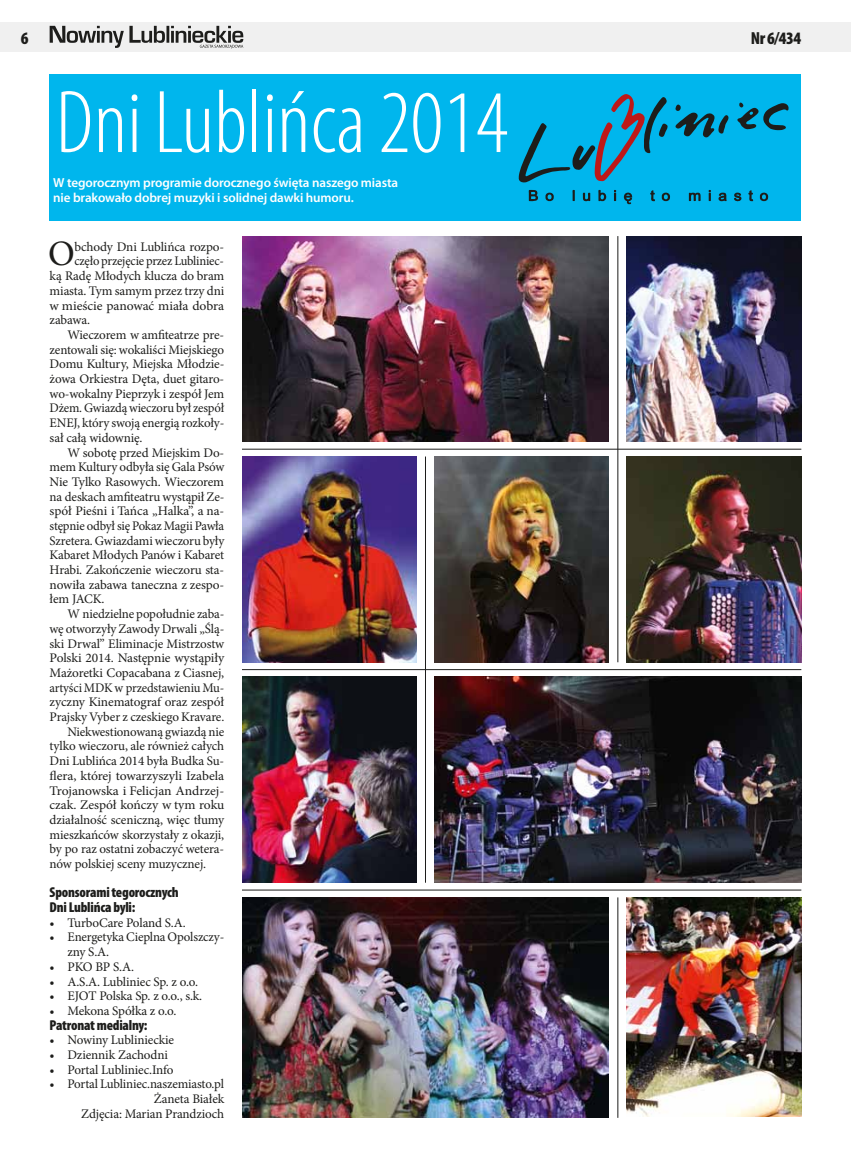
<style>
.page{position:relative;width:851px;height:1152px;background:#fff}
.page>*{position:absolute;margin:0;border:0;box-sizing:border-box;transform-origin:0 0}
.t1{font:300 condensed 90px "Myriad Pro";color:#fff}
.t2{font:35.75px "Minion Pro";color:#1d1d1b}
.t3{font:900 condensed 17.5px "Myriad Pro";color:#1d1d1b}
.t4{font:900 condensed 14.38px/14.8px "Myriad Pro";letter-spacing:-.015em;color:#1d1d1b}
.t5{font:13.12px/14.8px "Minion Pro";letter-spacing:-.01em;color:#1d1d1b}
.t6{font:600 13.12px/14.6px "Myriad Pro";letter-spacing:-.01em;color:#fff}
.t7{font:13.12px "Minion Pro";letter-spacing:-.01em;color:#1d1d1b;scale:1.04 1}
.t8{font:13.12px "Minion Pro";letter-spacing:-.01em;color:#1d1d1b;scale:.96 1}
</style>
<div class="page">
<div style="left:0;top:22px;width:850px;height:30px;background:#f0f0f0"></div>
<svg style="left:50px;top:26px;width:193px;height:23px"></svg>
<div style="left:50px;top:74px;width:751px;height:147px;background:#00b6ed"></div>
<svg style="left:759px;top:192px;width:9px;height:10px"></svg>
<svg style="left:748px;top:190px;width:5px;height:11px"></svg>
<svg style="left:737px;top:102px;width:51px;height:28px"></svg>
<svg style="left:734px;top:192px;width:7px;height:10px"></svg>
<svg style="left:718px;top:193px;width:9px;height:8px"></svg>
<svg style="left:708px;top:190px;width:3px;height:11px"></svg>
<svg style="left:688px;top:192px;width:12px;height:9px"></svg>
<svg style="left:675px;top:104px;width:53px;height:34px"></svg>
<svg style="left:661px;top:192px;width:9px;height:10px"></svg>
<svg style="left:650px;top:190px;width:5px;height:11px"></svg>
<svg style="left:623px;top:192px;width:9px;height:13px"></svg>
<svg style="left:614px;top:190px;width:2px;height:11px"></svg>
<svg style="left:598px;top:190px;width:8px;height:12px"></svg>
<svg style="left:582px;top:192px;width:8px;height:9px"></svg>
<svg style="left:572px;top:190px;width:2px;height:11px"></svg>
<svg style="left:518px;top:94px;width:149px;height:88px"></svg>
<svg style="left:545px;top:192px;width:8px;height:10px"></svg>
<svg style="left:528px;top:189px;width:10px;height:12px"></svg>
<img style="left:626px;top:897px;width:175px;height:219px">
<img style="left:242px;top:897px;width:367px;height:220px">
<img style="left:434px;top:677px;width:367px;height:205px">
<img style="left:242px;top:456px;width:174px;height:206px">
<img style="left:434px;top:456px;width:175px;height:206px">
<img style="left:242px;top:677px;width:174px;height:205px">
<img style="left:626px;top:236px;width:175px;height:206px">
<img style="left:242px;top:236px;width:367px;height:206px">
<img style="left:626px;top:456px;width:175px;height:206px">
<hr style="left:242px;top:449px;width:559px;height:1px;background:#1d1d1b">
<hr style="left:242px;top:669px;width:559px;height:1px;background:#1d1d1b">
<hr style="left:242px;top:889px;width:559px;height:1px;background:#1d1d1b">
<hr style="left:617px;top:236px;width:1px;height:426px;background:#1d1d1b">
<hr style="left:425px;top:456px;width:1px;height:426px;background:#1d1d1b">
<hr style="left:617px;top:897px;width:1px;height:220px;background:#1d1d1b">
<h3 class="t3" style="left:21px;top:28px;width:9px">6</h3>
<h3 class="t3" style="left:750px;top:28px;width:52px">Nr 6/434</h3>
<h1 class="t1" style="left:56px;top:74px;width:453px">Dni Lublińca 2014</h1>
<p class="t6" style="left:53px;top:175px;width:346px">W tegorocznym programie dorocznego święta naszego miasta nie brakowało dobrej muzyki i solidnej dawki humoru.</p>
<h2 class="t2" style="left:48px;top:230px;width:28px">O</h2>
<p class="t5" style="left:74px;top:239px;width:151px">bchody Dni Lublińca rozpo-</p>
<p class="t8" style="left:74px;top:252px;width:157px">częło przejęcie przez Lubliniec-</p>
<p class="t5" style="left:50px;top:269px;width:176px">ką Radę Młodych klucza do bram</p>
<p class="t5" style="left:50px;top:283px;width:176px">miasta. Tym samym przez trzy dni</p>
<p class="t7" style="left:50px;top:296px;width:169px">w mieście panować miała dobra</p>
<p class="t5" style="left:50px;top:313px;width:42px">zabawa.</p>
<p class="t5" style="left:67px;top:327px;width:158px">Wieczorem w amfiteatrze pre-</p>
<p class="t5" style="left:50px;top:342px;width:176px">zentowali się: wokaliści Miejskiego</p>
<p class="t5" style="left:50px;top:357px;width:176px">Domu Kultury, Miejska Młodzie-</p>
<p class="t5" style="left:50px;top:371px;width:176px">żowa Orkiestra Dęta, duet gitaro-</p>
<p class="t5" style="left:50px;top:386px;width:176px">wo-wokalny Pieprzyk i zespół Jem</p>
<p class="t5" style="left:50px;top:401px;width:176px">Dżem. Gwiazdą wieczoru był zespół</p>
<p class="t5" style="left:50px;top:415px;width:176px">ENEJ, który swoją energią rozkoły-</p>
<p class="t5" style="left:50px;top:430px;width:94px">sał całą widownię.</p>
<p class="t5" style="left:67px;top:445px;width:158px">W sobotę przed Miejskim Do-</p>
<p class="t5" style="left:50px;top:460px;width:176px">mem Kultury odbyła się Gala Psów</p>
<p class="t5" style="left:50px;top:474px;width:176px">Nie Tylko Rasowych. Wieczorem</p>
<p class="t5" style="left:50px;top:489px;width:176px">na deskach amfiteatru wystąpił Ze-</p>
<p class="t5" style="left:50px;top:504px;width:176px">spół Pieśni i Tańca „Halka”, a na-</p>
<p class="t5" style="left:50px;top:518px;width:176px">stępnie odbył się Pokaz Magii Pawła</p>
<p class="t5" style="left:50px;top:533px;width:176px">Szretera. Gwiazdami wieczoru były</p>
<p class="t5" style="left:50px;top:548px;width:176px">Kabaret Młodych Panów i Kabaret</p>
<p class="t5" style="left:50px;top:562px;width:176px">Hrabi. Zakończenie wieczoru sta-</p>
<p class="t5" style="left:50px;top:577px;width:176px">nowiła zabawa taneczna z zespo-</p>
<p class="t5" style="left:50px;top:592px;width:56px">łem JACK.</p>
<p class="t5" style="left:67px;top:606px;width:158px">W niedzielne popołudnie zaba-</p>
<p class="t5" style="left:50px;top:621px;width:176px">wę otworzyły Zawody Drwali „Ślą-</p>
<p class="t5" style="left:50px;top:636px;width:176px">ski Drwal” Eliminacje Mistrzostw</p>
<p class="t5" style="left:50px;top:651px;width:176px">Polski 2014. Następnie wystąpiły</p>
<p class="t5" style="left:50px;top:665px;width:176px">Mażoretki Copacabana z Ciasnej,</p>
<p class="t5" style="left:50px;top:680px;width:176px">artyści MDK w przedstawieniu Mu-</p>
<p class="t5" style="left:50px;top:695px;width:176px">zyczny Kinematograf oraz zespół</p>
<p class="t5" style="left:50px;top:709px;width:176px">Prajsky Vyber z czeskiego Kravare.</p>
<p class="t5" style="left:67px;top:724px;width:158px">Niekwestionowaną gwiazdą nie</p>
<p class="t5" style="left:50px;top:739px;width:176px">tylko wieczoru, ale również całych</p>
<p class="t5" style="left:50px;top:753px;width:176px">Dni Lublińca 2014 była Budka Su-</p>
<p class="t7" style="left:50px;top:767px;width:169px">flera, której towarzyszyli Izabela</p>
<p class="t7" style="left:50px;top:781px;width:169px">Trojanowska i Felicjan Andrzej-</p>
<p class="t5" style="left:50px;top:797px;width:176px">czak. Zespół kończy w tym roku</p>
<p class="t5" style="left:50px;top:812px;width:176px">działalność sceniczną, więc tłumy</p>
<p class="t5" style="left:50px;top:827px;width:176px">mieszkańców skorzystały z okazji,</p>
<p class="t5" style="left:50px;top:841px;width:176px">by po raz ostatni zobaczyć wetera-</p>
<p class="t5" style="left:50px;top:856px;width:158px">nów polskiej sceny muzycznej.</p>
<p class="t4" style="left:50px;top:885px;width:130px">Sponsorami tegorocznych<br>Dni Lublińca byli:</p>
<p class="t5" style="left:50px;top:915px;width:138px">• TurboCare Poland S.A.</p>
<p class="t5" style="left:67px;top:930px;width:158px;text-indent:-18px">• Energetyka Cieplna Opolszczy&shy;zny S.A.</p>
<p class="t5" style="left:50px;top:959px;width:86px">• PKO BP S.A.</p>
<p class="t5" style="left:50px;top:974px;width:150px">• A.S.A. Lubliniec Sp. z o.o.</p>
<p class="t5" style="left:50px;top:988px;width:154px">• EJOT Polska Sp. z o.o., s.k.</p>
<p class="t5" style="left:50px;top:1003px;width:128px">• Mekona Spółka z o.o.</p>
<p class="t4" style="left:50px;top:1017px;width:99px">Patronat medialny:</p>
<p class="t5" style="left:50px;top:1032px;width:126px">• Nowiny Lublinieckie</p>
<p class="t5" style="left:50px;top:1047px;width:120px">• Dziennik Zachodni</p>
<p class="t5" style="left:50px;top:1062px;width:125px">• Portal Lubliniec.Info</p>
<p class="t5" style="left:50px;top:1077px;width:176px;text-align:right">• Portal Lubliniec.naszemiasto.pl<br>Żaneta Białek<br>Zdjęcia: Marian Prandzioch</p>
</div>
